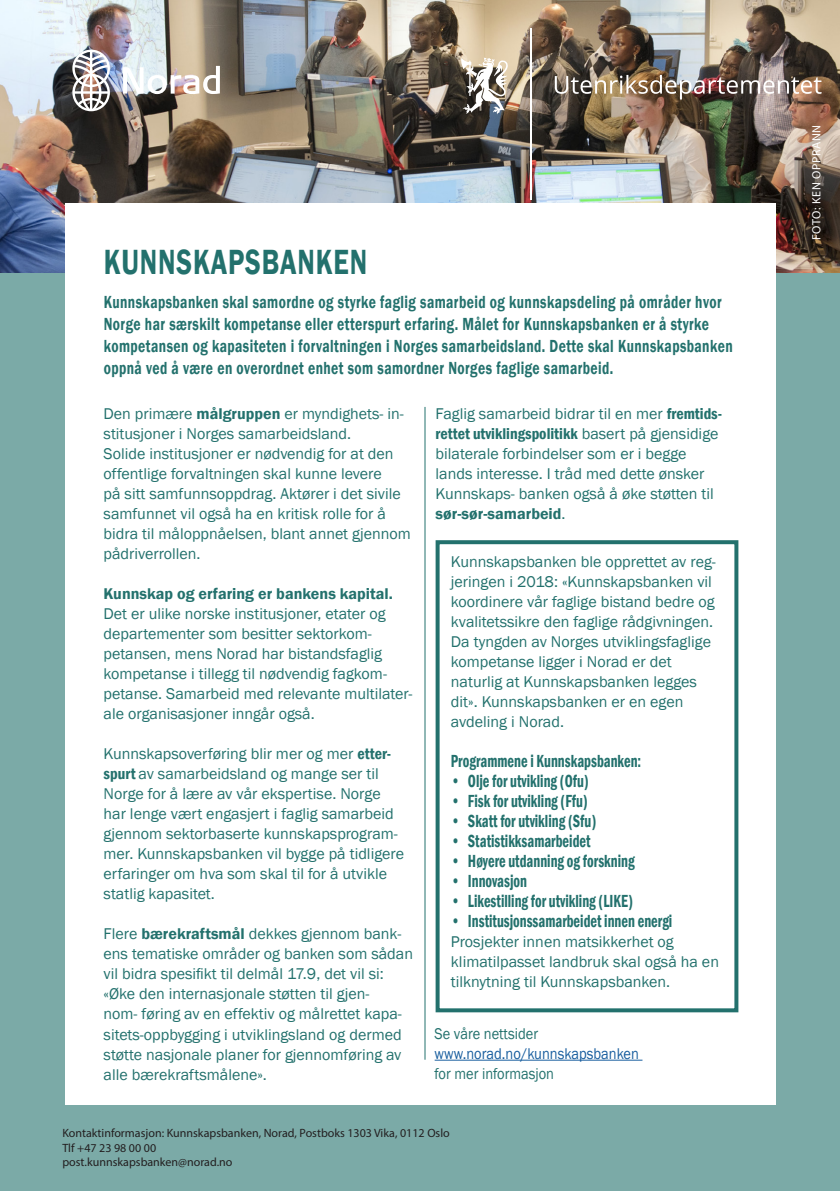
<style>
.page{position:relative;width:840px;height:1191px;background:#fff}
.page>*{position:absolute;margin:0;border:0;box-sizing:border-box;transform-origin:0 0}
.t1{font:600 36px "Franklin Gothic";letter-spacing:.03em;color:#23716d;scale:.75 1}
.t2{font:600 18px/22px "Franklin Gothic";letter-spacing:.03em;color:#23716d;scale:.75 1}
.t3{font:600 condensed 18px "Franklin Gothic";color:#23716d;scale:.8 1}
.t4{font:16px/20px "Franklin Gothic";color:#23716d}
.t5{font:16px "Franklin Gothic";color:#23716d;scale:.9 1}
.t6{font:16px "Franklin Gothic";color:#175d9e;scale:.9 1}
.t7{font:12px "Myriad Pro";color:#231f20}
.Infotekst_Bold{font:12px "Myriad Pro";letter-spacing:.05em;color:#fff}
.s1{font-weight:600}
.s2{font-weight:600;font-stretch:condensed}
</style>
<div class="page">
<div style="left:0;top:203px;width:839px;height:988px;background:#7baaa7"></div>
<img style="left:0;top:0;width:839px;height:272px">
<div style="left:65px;top:203px;width:710px;height:901px;background:#fff"></div>
<div style="left:435px;top:540px;width:303px;height:472px;border:4px solid #23716d"></div>
<hr style="left:424px;top:407px;width:1px;height:652px;background:#23716d">
<img style="left:554px;top:75px;width:267px;height:24px">
<svg style="left:460px;top:57px;width:48px;height:57px"></svg>
<hr style="left:530px;top:29px;width:2px;height:171px;background:#fff">
<svg style="left:123px;top:66px;width:97px;height:28px"></svg>
<img style="left:72px;top:50px;width:38px;height:61px">
<hr style="left:434px;top:1059px;width:208px;height:1px;background:#175d9e">
<p class="t1" style="left:104px;top:240px;width:352px">KUNNSKAPSBANKEN</p>
<p class="t2" style="left:104px;top:291px;width:839px">Kunnskapsbanken skal samordne og styrke faglig samarbeid og kunnskapsdeling på områder hvor Norge har særskilt kompetanse eller etterspurt erfaring. Målet for Kunnskapsbanken er å styrke kompetansen og kapasiteten i forvaltningen i Norges samarbeidsland. Dette skal Kunnskapsbanken oppnå ved å være en overordnet enhet som samordner Norges faglige samarbeid.</p>
<p class="t4" style="left:103px;top:404px;width:302px">Den primære <span class="s1">målgruppen</span> er myndighets- in&shy;stitusjoner i Norges samarbeidsland.</p>
<p class="t4" style="left:103px;top:444px;width:298px">Solide institusjoner er nødvendig for at den offentlige forvaltningen skal kunne levere på sitt samfunnsoppdrag. Aktører i det sivile samfunnet vil også ha en kritisk rolle for å</p>
<p class="t4" style="left:103px;top:524px;width:308px">bidra til måloppnåelsen, blant annet gjennom pådriverrollen.</p>
<p class="t4" style="left:103px;top:584px;width:310px"><span class="s1">Kunnskap og erfaring er bankens kapital.<br></span>Det er ulike norske institusjoner, etater og departementer som besitter sektorkom&shy;petansen, mens Norad har bistandsfaglig kompetanse i tillegg til nødvendig fagkom&shy;petanse. Samarbeid med relevante multilater&shy;ale organisasjoner inngår også.</p>
<p class="t4" style="left:103px;top:744px;width:302px">Kunnskapsoverføring blir mer og mer <span class="s2">etter&shy;spurt</span> av samarbeidsland og mange ser til Norge for å lære av vår ekspertise. Norge har lenge vært engasjert i faglig samarbeid gjennom sektorbaserte kunnskapsprogram&shy;mer. Kunnskapsbanken vil bygge på tidligere erfaringer om hva som skal til for å utvikle statlig kapasitet.</p>
<p class="t4" style="left:103px;top:924px;width:311px">Flere <span class="s1">bærekraftsmål</span> dekkes gjennom bank&shy;ens tematiske områder og banken som sådan vil bidra spesifikt til delmål 17.9, det vil si:</p>
<p class="t4" style="left:103px;top:984px;width:299px">«Øke den internasjonale støtten til gjen&shy;nom- føring av en effektiv og målrettet kapa&shy;sitets-oppbygging i utviklingsland og dermed støtte nasjonale planer for gjennomføring av alle bærekraftsmålene».</p>
<p class="t4" style="left:435px;top:404px;width:288px">Faglig samarbeid bidrar til en mer <span class="s2">fremtids&shy;rettet utviklingspolitikk</span> basert på gjensidige bilaterale forbindelser som er i begge lands interesse. I tråd med dette ønsker Kunnskaps- banken også å øke støtten til <span class="s1">sør-sør-samarbeid</span>.</p>
<p class="t4" style="left:450px;top:552px;width:266px">Kunnskapsbanken ble opprettet av reg&shy;jeringen i 2018: «Kunnskapsbanken vil koordinere vår faglige bistand bedre og kvalitetssikre den faglige rådgivningen.<br>Da tyngden av Norges utviklingsfaglige kompetanse ligger i Norad er det naturlig at Kunnskapsbanken legges dit». Kunnskapsbanken er en egen avdeling i Norad.</p>
<p class="t3" style="left:450px;top:749px;width:239px">Programmene i Kunnskapsbanken:</p>
<p class="t3" style="left:450px;top:769px;width:174px">• Olje for utvikling (Ofu)</p>
<p class="t3" style="left:450px;top:789px;width:172px">• Fisk for utvikling (Ffu)</p>
<p class="t3" style="left:450px;top:809px;width:183px">• Skatt for utvikling (Sfu)</p>
<p class="t3" style="left:450px;top:829px;width:176px">• Statistikksamarbeidet</p>
<p class="t3" style="left:450px;top:849px;width:231px">• Høyere utdanning og forskning</p>
<p class="t3" style="left:450px;top:869px;width:96px">• Innovasjon</p>
<p class="t3" style="left:450px;top:889px;width:229px">• Likestilling for utvikling (LIKE)</p>
<p class="t3" style="left:450px;top:909px;width:278px">• Institusjonssamarbeidet innen energi</p>
<p class="t4" style="left:450px;top:932px;width:269px">Prosjekter innen matsikkerhet og klimatilpasset landbruk skal også ha en tilknytning til Kunnskapsbanken.</p>
<p class="t5" style="left:434px;top:1023px;width:116px">Se våre nettsider</p>
<p class="t6" style="left:434px;top:1043px;width:228px">www.norad.no/kunnskapsbanken</p>
<p class="t5" style="left:434px;top:1063px;width:134px">for mer informasjon</p>
<p class="t7" style="left:62px;top:1125px;width:388px">Kontaktinformasjon: Kunnskapsbanken, Norad, Postboks 1303 Vika, 0112 Oslo</p>
<p class="t7" style="left:62px;top:1140px;width:95px">Tlf +47 23 98 00 00</p>
<p class="t7" style="left:62px;top:1154px;width:171px">post.kunnskapsbanken@norad.no</p>
<p class="Infotekst_Bold" style="left:808px;top:240px;width:117px;rotate:-90deg">FOTO: KEN OPPRANN</p>
</div>
